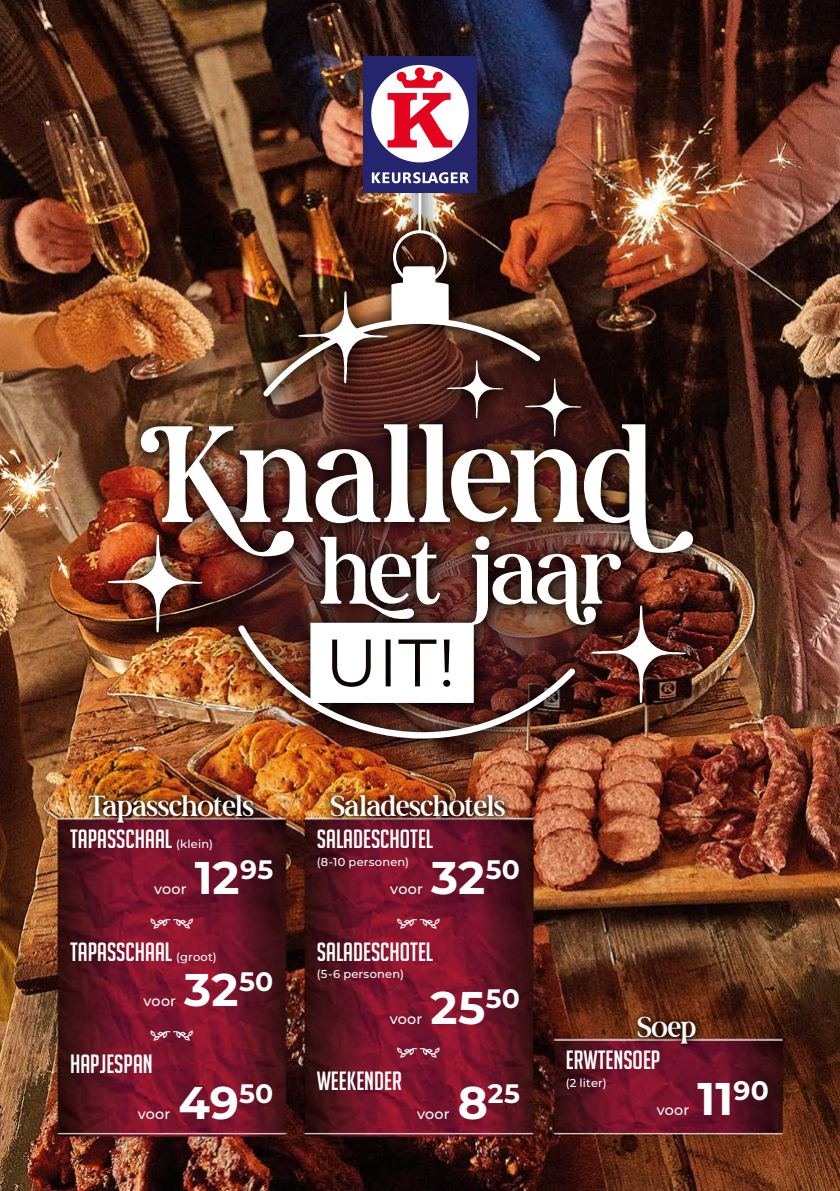
<style>
.page{position:relative;width:840px;height:1191px;background:#fff}
.page>*{position:absolute;margin:0;border:0;box-sizing:border-box;transform-origin:0 0}
.t1{font:700 45.8px "Montserrat";color:#fff}
.t2{font:28.4px "Ws Paradose";letter-spacing:-.015em;color:#fff}
.t3{font:700 26.6px "Montserrat";color:#fff}
.t4{font:25.8px "Big Noodle Titling";color:#fff}
.t5{font:25.8px "Nexa Rust Extras Free";color:#fff}
.t6{font:500 14.4px "Montserrat";letter-spacing:.01em;color:#fff}
.t7{font:500 11.4px "Montserrat";letter-spacing:.015em;color:#fff}
.s1{font-size:45.8px}
</style>
<div class="page">
<img style="left:0;top:0;width:839px;height:1191px">
<div style="left:93px;top:79px;width:617px;height:678px;background:#000;opacity:.9"></div>
<img style="left:262px;top:94px;width:278px;height:266px">
<img style="left:108px;top:360px;width:584px;height:378px">
<div style="left:363px;top:57px;width:113px;height:136px;background:#24256d"></div>
<div style="left:371px;top:65px;width:97px;height:97px;background:#fff;border-radius:50%"></div>
<svg style="left:387px;top:67px;width:65px;height:80px"></svg>
<svg style="left:371px;top:172px;width:98px;height:12px"></svg>
<div style="left:81px;top:787px;width:180px;height:44px;background:#000;opacity:.75"></div>
<div style="left:323px;top:787px;width:190px;height:37px;background:#000;opacity:.75"></div>
<div style="left:629px;top:1009px;width:74px;height:43px;background:#000;opacity:.75"></div>
<p class="t2" style="left:88px;top:787px;width:167px">Tapasschotels</p>
<p class="t2" style="left:330px;top:787px;width:176px">Saladeschotels</p>
<p class="t4" style="left:70px;top:825px;width:103px">TAPASSCHAAL</p>
<p class="t7" style="left:176px;top:836px;width:38px">(klein)</p>
<p class="t6" style="left:154px;top:879px;width:34px">voor</p>
<h1 class="t1" style="left:195px;top:845px;width:80px">12<sup>95</sup></h1>
<p class="t5" style="left:149px;top:907px;width:46px">NM</p>
<p class="t4" style="left:70px;top:937px;width:103px">TAPASSCHAAL</p>
<p class="t7" style="left:176px;top:948px;width:42px">(groot)</p>
<p class="t6" style="left:143px;top:991px;width:34px">voor</p>
<h1 class="t1" style="left:184px;top:957px;width:91px">32<sup>50</sup></h1>
<p class="t5" style="left:149px;top:1019px;width:46px">NM</p>
<p class="t4" style="left:70px;top:1049px;width:84px">HAPJESPAN</p>
<p class="t6" style="left:138px;top:1103px;width:34px">voor</p>
<h1 class="t1" style="left:178px;top:1069px;width:96px">49<sup>50</sup></h1>
<p class="t4" style="left:317px;top:825px;width:118px">SALADESCHOTEL</p>
<p class="t7" style="left:317px;top:853px;width:94px">(8-10 personen)</p>
<p class="t6" style="left:390px;top:879px;width:34px">voor</p>
<h1 class="t1" style="left:431px;top:845px;width:91px">32<sup>50</sup></h1>
<p class="t5" style="left:396px;top:907px;width:46px">NM</p>
<p class="t4" style="left:317px;top:937px;width:118px">SALADESCHOTEL</p>
<p class="t7" style="left:317px;top:965px;width:88px">(5-6 personen)</p>
<p class="t6" style="left:389px;top:1008px;width:34px">voor</p>
<h1 class="t1" style="left:430px;top:974px;width:91px">25<sup>50</sup></h1>
<p class="t5" style="left:396px;top:1036px;width:46px">NM</p>
<p class="t4" style="left:317px;top:1067px;width:86px">WEEKENDER</p>
<p class="t6" style="left:417px;top:1103px;width:34px">voor</p>
<p class="t3" style="left:457px;top:1074px;width:64px"><span class="s1">8</span>25</p>
<p class="t2" style="left:637px;top:1008px;width:60px">Soep</p>
<p class="t4" style="left:565px;top:1046px;width:96px">ERWTENSOEP</p>
<p class="t7" style="left:565px;top:1074px;width:42px">(2 liter)</p>
<p class="t6" style="left:656px;top:1100px;width:34px">voor</p>
<h1 class="t1" style="left:697px;top:1066px;width:73px">11<sup>90</sup></h1>
</div>
